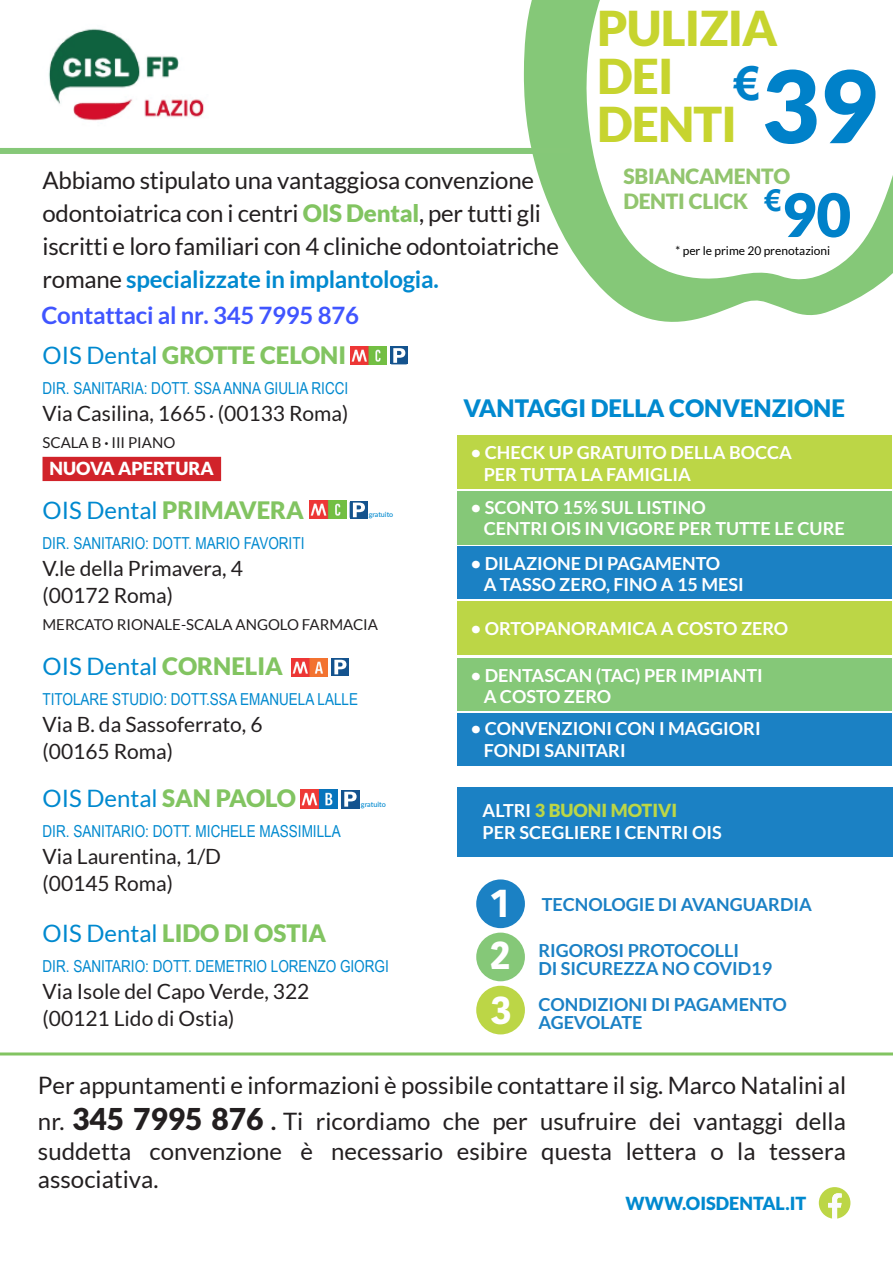
<style>
.page{position:relative;width:893px;height:1263px;background:#fff}
.page>*{position:absolute;margin:0;border:0;box-sizing:border-box;transform-origin:0 0}
.t1{font:900 100.05px "Lato";color:#0081c9}
.t2{font:900 48px/48px "Lato";letter-spacing:-.02em;color:#c7d42f}
.t3{font:700 39.45px/53.6px "Kohinoor Bangla";color:#fff;text-align:justify}
.t4{font:24px/33px "Lato";color:#231f20}
.t5{font:24px "Lato";color:#0089cf}
.t6{font:900 24px "Lato";color:#82c461}
.t7{font:700 24px "Lato";letter-spacing:-.01em;color:#4055ff}
.t8{font:900 24px "Lato";color:#0089cf}
.t9{font:21px/27px "Lato";color:#231f20}
.t10{font:900 21px/25.2px "Lato";letter-spacing:-.01em;color:#92c56e}
.t11{font:700 18px/21.6px "Lato";color:#fff}
.t12{font:700 18px/18px "Lato";color:#1b81c5}
.t13{font:900 18px "Lato";color:#0089cf}
.t14{font:900 18px "Lato";color:#fff}
.t15{font:16.5px "Arial Narrow";color:#0089cf}
.t16{font:15px "Lato";color:#231f20}
.t17{font:12px "Lato";color:#000}
.t18{font:500 7.2px "Lato";color:#0089cf}
.t19{font:500 7.05px "Lato";color:#0089cf}
.s1{font-weight:900;color:#82c461}
.s2{font-weight:700;color:#0089cf}
.s3{font-family:"Arial";font-weight:700;font-size:30px;color:#0081c9}
.s4{font-size:60px;color:#0081c9}
.s5{font-weight:400;color:#0089cf}
.s6{font-weight:700;font-size:15px}
.s7{font-weight:700}
.s8{font-weight:900;color:#bcd646}
.s9{font-weight:900;font-size:30px}
.s10{font-weight:900;font-size:21px}
</style>
<div class="page">
<div style="left:43px;top:457px;width:178px;height:24px;background:#d1232a"></div>
<svg style="left:524px;top:0;width:369px;height:322px"></svg>
<div style="left:0;top:148px;width:571px;height:6px;background:#86c878"></div>
<div style="left:458px;top:658px;width:434px;height:52px;background:#85c878"></div>
<div style="left:458px;top:436px;width:434px;height:53px;background:#bcd646"></div>
<div style="left:458px;top:491px;width:434px;height:53px;background:#85c878"></div>
<div style="left:458px;top:602px;width:434px;height:53px;background:#bcd646"></div>
<div style="left:458px;top:546px;width:434px;height:53px;background:#1b81c4"></div>
<div style="left:458px;top:713px;width:434px;height:53px;background:#1b81c4"></div>
<hr style="left:0;top:1052px;width:893px;height:3px;background:#82c461">
<div style="left:458px;top:788px;width:435px;height:69px;background:#1b81c4"></div>
<div style="left:476px;top:879px;width:49px;height:49px;background:#1b81c4;border-radius:50%"></div>
<div style="left:476px;top:932px;width:49px;height:49px;background:#85c878;border-radius:50%"></div>
<div style="left:476px;top:986px;width:49px;height:48px;background:#bcd646;border-radius:50%"></div>
<img style="left:301px;top:790px;width:37px;height:18px">
<div style="left:341px;top:790px;width:18px;height:18px;background:#14538e"></div>
<svg style="left:344px;top:792px;width:13px;height:15px"></svg>
<img style="left:310px;top:501px;width:36px;height:18px">
<div style="left:350px;top:501px;width:18px;height:18px;background:#14538e"></div>
<svg style="left:350px;top:501px;width:17px;height:18px"></svg>
<svg style="left:353px;top:503px;width:12px;height:14px"></svg>
<svg style="left:819px;top:1187px;width:31px;height:32px"></svg>
<img style="left:350px;top:346px;width:37px;height:18px">
<div style="left:390px;top:346px;width:18px;height:18px;background:#14538e"></div>
<svg style="left:393px;top:348px;width:12px;height:15px"></svg>
<img style="left:291px;top:658px;width:37px;height:18px">
<div style="left:331px;top:658px;width:18px;height:18px;background:#14538e"></div>
<svg style="left:331px;top:658px;width:18px;height:18px"></svg>
<svg style="left:334px;top:660px;width:12px;height:14px"></svg>
<img style="left:48px;top:28px;width:156px;height:93px">
<p class="t4" style="left:43px;top:164px;width:518px">Abbiamo stipulato una vantaggiosa convenzione odontoiatrica con i centri <span class="s1">OIS Dental</span>, per tutti gli iscritti e loro familiari con 4 cliniche odontoiatriche romane <span class="s2">specializzate in implantologia.</span></p>
<p class="t7" style="left:41px;top:302px;width:319px">Contattaci al nr. 345 7995 876</p>
<h2 class="t2" style="left:597px;top:4px;width:182px">PULIZIA<br>DEI<br>DENTI</h2>
<p class="t10" style="left:623px;top:163px;width:229px">SBIANCAMENTO<br>DENTI CLICK <span class="s3">€</span><span class="s4">90</span></p>
<p class="t17" style="left:676px;top:244px;width:156px">* per le prime 20 prenotazioni</p>
<h1 class="t1" style="left:734px;top:48px;width:145px"><sup>€</sup>39</h1>
<p class="t6" style="left:43px;top:341px;width:305px"><span class="s5">OIS Dental</span> GROTTE CELONI</p>
<p class="t15" style="left:43px;top:376px;width:307px">DIR. SANITARIA: DOTT. SSA ANNA GIULIA RICCI</p>
<p class="t9" style="left:43px;top:400px;width:307px">Via Casilina, 1665 <span class="s6">·</span> (00133 Roma)</p>
<p class="t16" style="left:43px;top:434px;width:134px">SCALA B <span class="s7">·</span> III PIANO</p>
<p class="t14" style="left:49px;top:458px;width:166px">NUOVA APERTURA</p>
<p class="t5" style="left:43px;top:496px;width:263px">OIS Dental <span class="s1">PRIMAVERA</span></p>
<p class="t15" style="left:43px;top:531px;width:263px">DIR. SANITARIO: DOTT. MARIO FAVORITI</p>
<p class="t9" style="left:43px;top:554px;width:202px">V.le della Primavera, 4 (00172 Roma)</p>
<p class="t16" style="left:43px;top:616px;width:337px">MERCATO RIONALE-SCALA ANGOLO FARMACIA</p>
<p class="t19" style="left:369px;top:510px;width:26px">gratuito</p>
<p class="t5" style="left:43px;top:653px;width:242px">OIS Dental <span class="s1">CORNELIA</span></p>
<p class="t15" style="left:43px;top:687px;width:317px">TITOLARE STUDIO: DOTT.SSA EMANUELA LALLE</p>
<p class="t9" style="left:43px;top:711px;width:222px">Via B. da Sassoferrato, 6 (00165 Roma)</p>
<p class="t5" style="left:43px;top:785px;width:255px">OIS Dental <span class="s1">SAN PAOLO</span></p>
<p class="t15" style="left:43px;top:819px;width:300px">DIR. SANITARIO: DOTT. MICHELE MASSIMILLA</p>
<p class="t9" style="left:43px;top:843px;width:180px">Via Laurentina, 1/D (00145 Roma)</p>
<p class="t18" style="left:361px;top:799px;width:27px">gratuito</p>
<p class="t6" style="left:43px;top:919px;width:285px"><span class="s5">OIS Dental</span> LIDO DI OSTIA</p>
<p class="t15" style="left:43px;top:954px;width:348px">DIR. SANITARIO: DOTT. DEMETRIO LORENZO GIORGI</p>
<p class="t9" style="left:43px;top:978px;width:268px">Via Isole del Capo Verde, 322 (00121 Lido di Ostia)</p>
<p class="t8" style="left:464px;top:394px;width:383px">VANTAGGI DELLA CONVENZIONE</p>
<p class="t11" style="left:484px;top:442px;width:310px;text-indent:-13px">• CHECK UP GRATUITO DELLA BOCCA<br>PER TUTTA LA FAMIGLIA</p>
<p class="t11" style="left:484px;top:496px;width:363px;text-indent:-13px">• SCONTO 15% SUL LISTINO<br>CENTRI OIS IN VIGORE PER TUTTE LE CURE</p>
<p class="t11" style="left:484px;top:552px;width:261px;text-indent:-13px">• DILAZIONE DI PAGAMENTO<br>A TASSO ZERO, FINO A 15 MESI</p>
<p class="t11" style="left:471px;top:617px;width:319px">• ORTOPANORAMICA A COSTO ZERO</p>
<p class="t11" style="left:484px;top:664px;width:281px;text-indent:-13px">• DENTASCAN (TAC) PER IMPIANTI<br>A COSTO ZERO</p>
<p class="t11" style="left:484px;top:717px;width:279px;text-indent:-13px">• CONVENZIONI CON I MAGGIORI<br>FONDI SANITARI</p>
<p class="t11" style="left:483px;top:800px;width:241px">ALTRI <span class="s8">3 BUONI MOTIVI<br></span>PER SCEGLIERE I CENTRI OIS</p>
<h3 class="t3" style="left:489px;top:875px;width:24px">1<br>2<br>3</h3>
<p class="t12" style="left:542px;top:895px;width:272px">TECNOLOGIE DI AVANGUARDIA</p>
<p class="t12" style="left:538px;top:941px;width:235px">RIGOROSI PROTOCOLLI<br>DI SICUREZZA NO COVID19</p>
<p class="t12" style="left:538px;top:995px;width:250px">CONDIZIONI DI PAGAMENTO<br>AGEVOLATE</p>
<p class="t4" style="left:38px;top:1067px;width:810px;line-height:36px">Per appuntamenti e informazioni è possibile contattare il sig. Marco Natalini al nr. <span class="s9">345 7995 876</span> <span class="s10">.</span> Ti ricordiamo che per usufruire dei vantaggi della</p>
<p class="t4" style="left:38px;top:1137px;width:809px;line-height:27.6px">suddetta convenzione è necessario esibire questa lettera o la tessera associativa.</p>
<p class="t13" style="left:626px;top:1193px;width:182px">WWW.OISDENTAL.IT</p>
</div>
